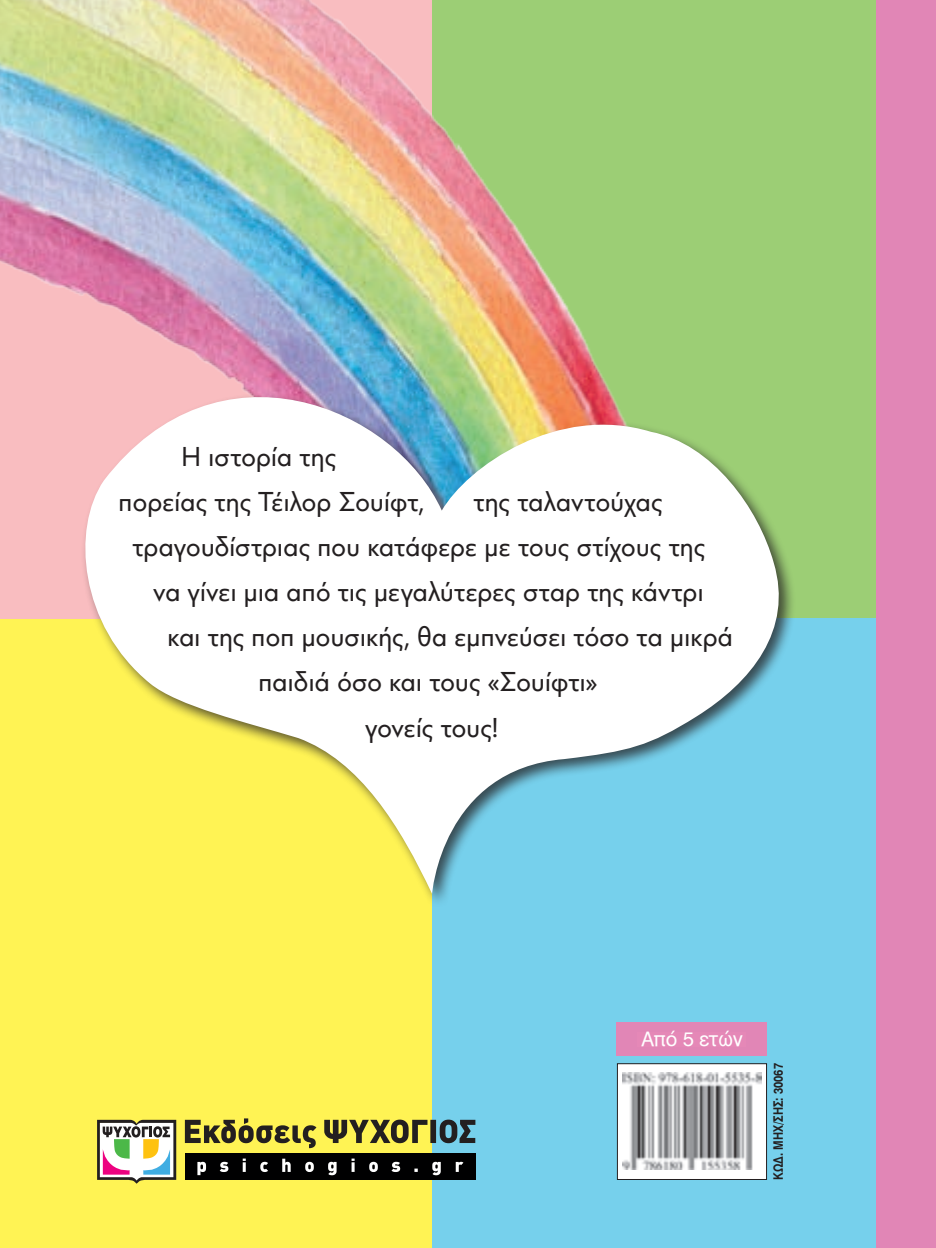
<style>
.page{position:relative;width:936px;height:1248px;background:#fff}
.page>*{position:absolute;margin:0;border:0;box-sizing:border-box;transform-origin:0 0}
.t1{font:27.2px/45px "CF Panoptik";letter-spacing:-.015em;color:#231f20}
.t2{font:19.6px "UB Helvetica";color:#fff}
.t3{font:12.8px "UB Helvetica Bold";color:#231f20;scale:.85 1}
</style>
<div class="page">
<div style="left:0;top:618px;width:447px;height:629px;background:#fff354"></div>
<div style="left:432px;top:0;width:451px;height:618px;background:#9cce75"></div>
<div style="left:432px;top:618px;width:451px;height:629px;background:#76d0ec"></div>
<div style="left:617px;top:1021px;width:150px;height:34px;background:#e186b6"></div>
<div style="left:637px;top:1031px;width:109px;height:15px;background:#e588b7"></div>
<div style="left:617px;top:1063px;width:149px;height:116px;background:#fff"></div>
<img style="left:622px;top:1072px;width:139px;height:97px">
<div style="left:617px;top:1063px;width:150px;height:116px;border:1px solid #231f20"></div>
<div style="left:185px;top:1153px;width:290px;height:26px;background:#000001"></div>
<svg style="left:97px;top:1119px;width:79px;height:64px;background:#b7b2a2"></svg>
<svg style="left:197px;top:1158px;width:266px;height:17px"></svg>
<svg style="left:185px;top:1118px;width:290px;height:29px"></svg>
<img style="left:0;top:0;width:581px;height:619px">
<div style="left:81px;top:392px;width:715px;height:516px;background:#231f20;opacity:.75"></div>
<svg style="left:71px;top:331px;width:722px;height:562px;fill:#fff"></svg>
<div style="left:876px;top:0;width:59px;height:1247px;background:#e186b6"></div>
<p class="t1" style="left:118px;top:434px;width:308px;text-indent:63px">Η ιστορία της πορείας της Τέιλορ Σουίφτ,</p>
<p class="t1" style="left:473px;top:479px;width:191px">της ταλαντούχας</p>
<p class="t1" style="left:132px;top:524px;width:574px">τραγουδίστριας που κατάφερε με τους στίχους της</p>
<p class="t1" style="left:153px;top:569px;width:552px">να γίνει μια από τις μεγαλύτερες σταρ της κάντρι</p>
<p class="t1" style="left:167px;top:614px;width:567px">και της ποπ μουσικής, θα εμπνεύσει τόσο τα μικρά</p>
<p class="t1" style="left:258px;top:660px;width:341px">παιδιά όσο και τους «Σουίφτι»</p>
<p class="t1" style="left:365px;top:705px;width:135px">γονείς τους!</p>
<p class="t2" style="left:641px;top:1028px;width:103px">Από 5 ετών</p>
<p class="t3" style="left:770px;top:1179px;width:139px;rotate:-90deg">KΩΔ. ΜΗΧ/ΣΗΣ: 30067</p>
</div>
